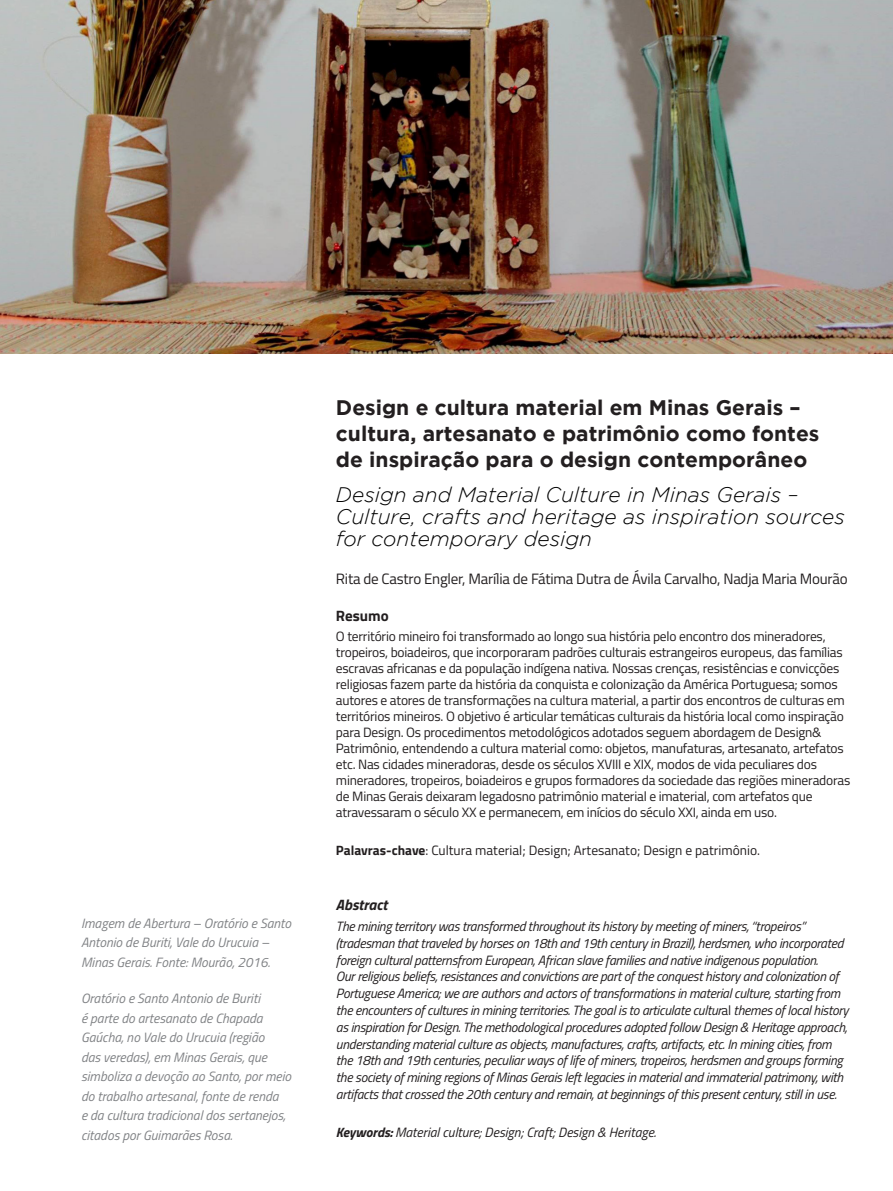
<style>
.page{position:relative;width:893px;height:1191px;background:#fff}
.page>*{position:absolute;margin:0;border:0;box-sizing:border-box;transform-origin:0 0}
.cap{font:700 21px/25.8px "Gotham";color:#231f20}
.capIngles{font:italic 300 21px/22px "Gotham";color:#000}
.autoresCap{font:15px "Titillium Web";letter-spacing:-.015em;color:#231f20}
.resumoAbstract{font:italic 700 15px "Titillium Web";color:#231f20}
.resumoAbstract-2{font:700 15px "Titillium Web";color:#231f20}
.txtIniciais{font:13.5px/16px "Titillium Web";letter-spacing:-.015em;color:#231f20}
.txtIniciais-2{font:italic 13.5px/16.8px "Titillium Web";letter-spacing:-.02em;color:#231f20}
.boxLateral{font:italic 13.5px/19.5px "Titillium Web";color:#808285}
.txtIniciais-3{font:italic 13.5px "Titillium Web";color:#231f20}
.s1{font-weight:700}
.s2{font-style:normal}
</style>
<div class="page">
<hr style="left:0;top:0;width:1px;height:1191px;background:#968d00">
<img style="left:0;top:0;width:893px;height:354px">
<p class="boxLateral" style="left:81px;top:912px;width:212px">Imagem de Abertura – Oratório e Santo<br>Antonio de Buriti, Vale do Urucuia –<br>Minas Gerais. Fonte: Mourão, 2016.</p>
<p class="boxLateral" style="left:81px;top:988px;width:212px">Oratório e Santo Antonio de Buriti<br>é parte do artesanato de Chapada Gaúcha, no Vale do Urucuia (região<br>das veredas), em Minas Gerais, que simboliza a devoção ao Santo, por meio do trabalho artesanal, fonte de renda<br>e da cultura tradicional dos sertanejos, citados por Guimarães Rosa.</p>
<p class="cap" style="left:336px;top:394px;width:485px">Design e cultura material em Minas Gerais – cultura, artesanato e patrimônio como fontes de inspiração para o design contemporâneo</p>
<p class="capIngles" style="left:336px;top:483px;width:510px">Design and Material Culture in Minas Gerais –<br>Culture, crafts and heritage as inspiration sources for contemporary design</p>
<p class="autoresCap" style="left:336px;top:568px;width:513px">Rita de Castro Engler, Marília de Fátima Dutra de Ávila Carvalho, Nadja Maria Mourão</p>
<p class="resumoAbstract-2" style="left:336px;top:604px;width:54px">Resumo</p>
<p class="txtIniciais" style="left:336px;top:627px;width:516px">O território mineiro foi transformado ao longo sua história pelo encontro dos mineradores, tropeiros, boiadeiros, que incorporaram padrões culturais estrangeiros europeus, das famílias escravas africanas e da população indígena nativa. Nossas crenças, resistências e convicções religiosas fazem parte da história da conquista e colonização da América Portuguesa; somos autores e atores de transformações na cultura material, a partir dos encontros de culturas em territórios mineiros. O objetivo é articular temáticas culturais da história local como inspiração para Design. Os procedimentos metodológicos adotados seguem abordagem de Design&amp; Patrimônio, entendendo a cultura material como: objetos, manufaturas, artesanato, artefatos etc. Nas cidades mineradoras, desde os séculos XVIII e XIX, modos de vida peculiares dos mineradores, tropeiros, boiadeiros e grupos formadores da sociedade das regiões mineradoras de Minas Gerais deixaram legadosno patrimônio material e imaterial, com artefatos que atravessaram o século XX e permanecem, em inícios do século XXI, ainda em uso.</p>
<p class="txtIniciais" style="left:336px;top:841px;width:426px"><span class="s1">Palavras-chave</span>: Cultura material; Design; Artesanato; Design e patrimônio.</p>
<p class="resumoAbstract" style="left:336px;top:893px;width:53px">Abstract</p>
<p class="txtIniciais-2" style="left:336px;top:917px;width:514px">The mining territory was transformed throughout its history by meeting of miners, “tropeiros” (tradesman that traveled by horses on 18th and 19th century in Brazil), herdsmen, who incorporated foreign cultural patternsfrom European, African slave families and native indigenous population.<br>Our religious beliefs, resistances and convictions are part of the conquest history and colonization of Portuguese America; we are authors and actors of transformations in material culture, starting from the encounters of cultures in mining territories. The goal is to articulate cultur<span class="s2">al</span> themes of local history as inspiration for Design. The methodological procedures adopted follow Design &amp; Heritage approach, understanding material culture as objects, manufactures, crafts, artifacts, etc. In mining cities, from the 18th and 19th centuries, peculiar ways of life of miners, tropeiros, herdsmen and groups forming the society of mining regions of Minas Gerais left legacies in material and immaterial patrimony, with artifacts that crossed the 20th century and remain, at beginnings of this present century, still in use.</p>
<p class="txtIniciais-3" style="left:336px;top:1122px;width:322px"><span class="s1">Keywords:</span> Material culture; Design; Craft; Design &amp; Heritage.</p>
</div>
